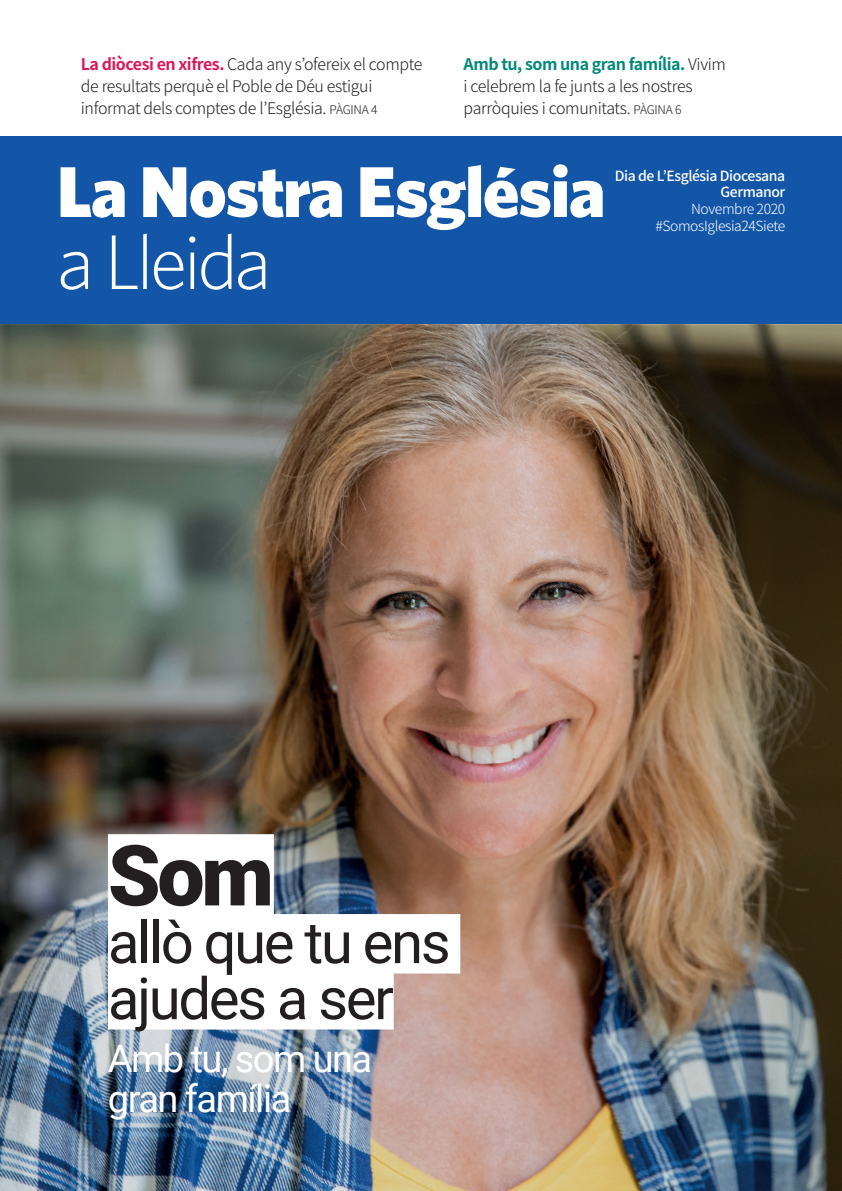
<style>
.page{position:relative;width:842px;height:1191px;background:#fff}
.page>*{position:absolute;margin:0;border:0;box-sizing:border-box;transform-origin:0 0}
.t1{font:900 84.2px "Roboto";color:#231f20}
.t2{font:300 77.6px "Whitney";letter-spacing:-.05em;color:#fff}
.t3{font:900 72px "Whitney";letter-spacing:-.02em;color:#fff}
.t4{font:58px/56px "Roboto";letter-spacing:-.04em;color:#231f20}
.t5{font:38px/40px "Roboto";letter-spacing:-.04em;color:#fff}
.t6{font:300 16px/22px "Noto Sans JP";letter-spacing:-.02em;color:#231f20}
.t7{font:500 14px/16.8px "Noto Sans JP";letter-spacing:-.03em;color:#fff;text-align:right}
.t8{font:300 14px/16.8px "Noto Sans JP";letter-spacing:-.03em;color:#fff;text-align:right}
.s1{font-weight:700;color:#dc185d}
.s2{font-size:12px}
.s3{font-weight:700;color:#008979}
</style>
<div class="page">
<div style="left:0;top:136px;width:842px;height:217px;background:#1356a7"></div>
<img style="left:0;top:325px;width:842px;height:866px">
<div style="left:108px;top:834px;width:166px;height:86px;background:#fff"></div>
<div style="left:108px;top:914px;width:352px;height:59px;background:#fff"></div>
<div style="left:108px;top:970px;width:286px;height:59px;background:#fff"></div>
<p class="t6" style="left:81px;top:53px;width:343px"><span class="s1">La diòcesi en xifres.</span> Cada any s’ofereix el compte de resultats perquè el Poble de Déu estigui informat dels comptes de l’Església. <span class="s2">PÀGINA 4</span></p>
<p class="t6" style="left:464px;top:53px;width:264px"><span class="s3">Amb tu, som una gran família.</span> Vivim i celebrem la fe junts a les nostres parròquies i comunitats. <span class="s2">PÀGINA 6</span></p>
<h3 class="t3" style="left:57px;top:143px;width:550px">La Nostra Església</h3>
<h2 class="t2" style="left:57px;top:210px;width:216px">a Lleida</h2>
<p class="t7" style="left:615px;top:167px;width:172px">Dia de L’Església Diocesana<br>Germanor</p>
<p class="t8" style="left:655px;top:201px;width:131px">Novembre 2020 #SomosIglesia24Siete</p>
<h1 class="t1" style="left:108px;top:816px;width:167px">Som</h1>
<h3 class="t4" style="left:108px;top:912px;width:344px">allò que tu ens ajudes a ser</h3>
<h3 class="t5" style="left:108px;top:1037px;width:266px">Amb tu, som una gran família</h3>
</div>
